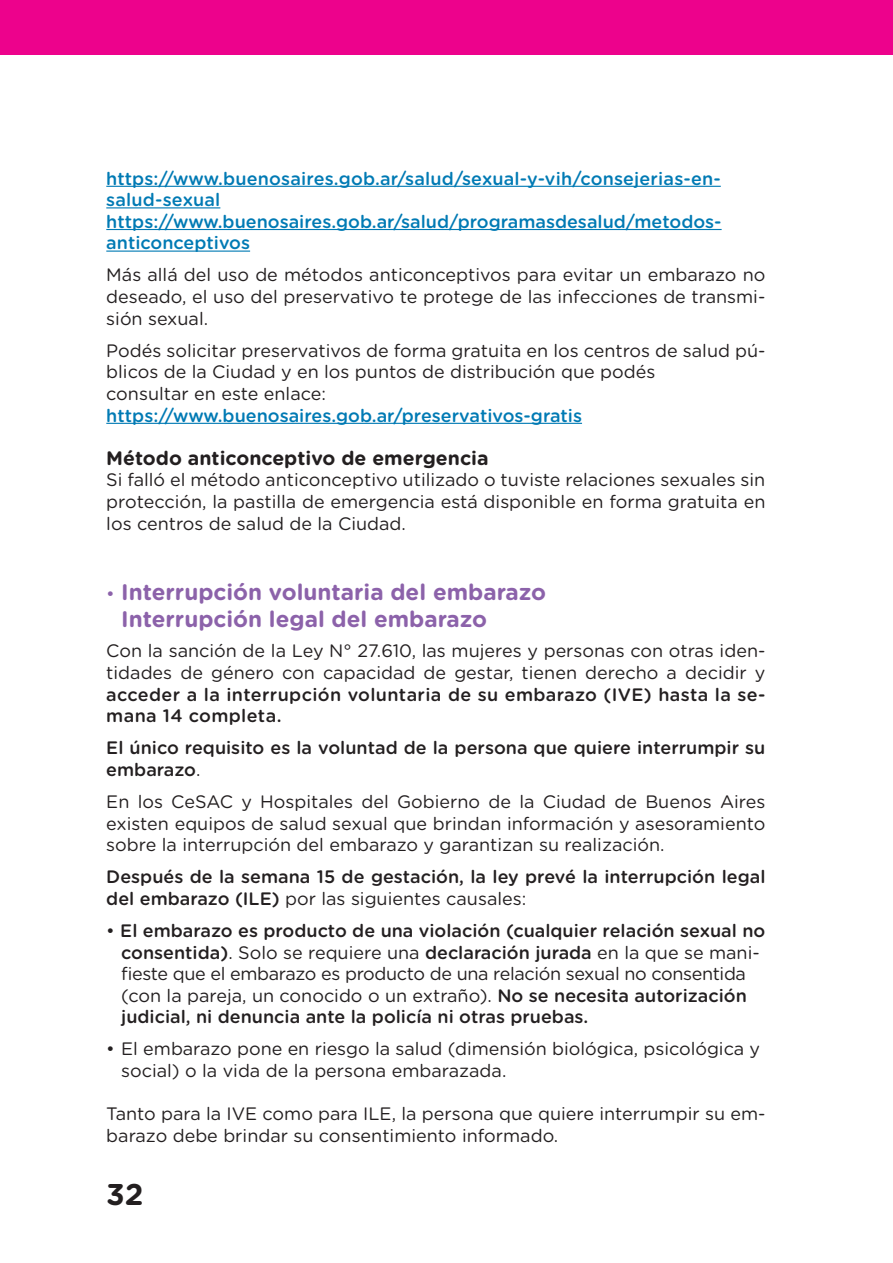
<style>
.page{position:relative;width:893px;height:1263px;background:#fff}
.page>*{position:absolute;margin:0;border:0;box-sizing:border-box;transform-origin:0 0}
.t1{font:700 30px "Gotham Rounded";color:#231f20}
.t2{font:700 22.5px/27px "Gotham Rounded";color:#8c62aa}
.t3{font:700 19.5px "Gotham Rounded";color:#231f20}
.t4{font:18px/21.6px "Gotham Rounded";color:#231f20}
.t5{font:500 18px/21.6px "Gotham Rounded";color:#231f20}
.t6{font:500 18px/21.6px "Gotham Rounded";color:#007ab4}
.t7{font:500 18px/21.6px "Gotham Rounded";letter-spacing:.02em;color:#231f20}
.s1{font-weight:400;font-size:18px}
.s2{font-weight:400}
</style>
<div class="page">
<div style="left:0;top:0;width:892px;height:55px;background:#ed028c"></div>
<hr style="left:892px;top:0;width:1px;height:55px;background:#ed028c">
<hr style="left:106px;top:186px;width:615px;height:1px;background:#007ab4">
<hr style="left:106px;top:207px;width:114px;height:1px;background:#007ab4">
<hr style="left:106px;top:229px;width:616px;height:1px;background:#007ab4">
<hr style="left:106px;top:251px;width:144px;height:1px;background:#007ab4">
<hr style="left:106px;top:423px;width:476px;height:1px;background:#007ab4">
<p class="t6" style="left:106px;top:167px;width:617px">https://www.buenosaires.gob.ar/salud/sexual-y-vih/consejerias-en&shy;salud-sexual https://www.buenosaires.gob.ar/salud/programasdesalud/metodos&shy;anticonceptivos</p>
<p class="t4" style="left:106px;top:263px;width:661px;text-align:justify">Más allá del uso de métodos anticonceptivos para evitar un embarazo no deseado, el uso del preservativo te protege de las infecciones de transmi&shy;sión sexual.</p>
<p class="t4" style="left:106px;top:339px;width:661px">Podés solicitar preservativos de forma gratuita en los centros de salud pú&shy;blicos de la Ciudad y en los puntos de distribución que podés<br>consultar en este enlace:</p>
<p class="t6" style="left:106px;top:404px;width:477px">https://www.buenosaires.gob.ar/preservativos-gratis</p>
<p class="t3" style="left:106px;top:443px;width:384px">Método anticonceptivo de emergencia</p>
<p class="t4" style="left:106px;top:468px;width:661px;text-align:justify">Si falló el método anticonceptivo utilizado o tuviste relaciones sexuales sin protección, la pastilla de emergencia está disponible en forma gratuita en los centros de salud de la Ciudad.</p>
<p class="t2" style="left:121px;top:577px;width:426px;text-indent:-15px"><span class="s1">•</span> Interrupción voluntaria del embarazo<br>Interrupción legal del embarazo</p>
<p class="t4" style="left:106px;top:639px;width:661px">Con la sanción de la Ley N° 27.610, las mujeres y personas con otras iden&shy;tidades de género con capacidad de gestar, tienen derecho a decidir y</p>
<p class="t7" style="left:106px;top:683px;width:660px">acceder a la interrupción voluntaria de su embarazo (IVE) hasta la se&shy;mana 14 completa.</p>
<p class="t5" style="left:106px;top:736px;width:661px">El único requisito es la voluntad de la persona que quiere interrumpir su embarazo<span class="s2">.</span></p>
<p class="t4" style="left:106px;top:790px;width:661px;text-align:justify">En los CeSAC y Hospitales del Gobierno de la Ciudad de Buenos Aires existen equipos de salud sexual que brindan información y asesoramiento sobre la interrupción del embarazo y garantizan su realización.</p>
<p class="t5" style="left:106px;top:865px;width:661px">Después de la semana 15 de gestación, la ley prevé la interrupción legal del embarazo (ILE) <span class="s2">por las siguientes causales:</span></p>
<p class="t5" style="left:121px;top:919px;width:646px;text-indent:-15px"><span class="s2">•</span> El embarazo es producto de una violación (cualquier relación sexual no consentida)<span class="s2">. Solo se requiere una</span> declaración jurada <span class="s2">en la que se mani&shy;fieste que el embarazo es producto de una relación sexual no consentida (con la pareja, un conocido o un extraño).</span> No se necesita autorización judicial, ni denuncia ante la policía ni otras pruebas.</p>
<p class="t4" style="left:121px;top:1037px;width:640px;text-indent:-15px">• El embarazo pone en riesgo la salud (dimensión biológica, psicológica y social) o la vida de la persona embarazada.</p>
<p class="t4" style="left:106px;top:1102px;width:661px">Tanto para la IVE como para ILE, la persona que quiere interrumpir su em&shy;barazo debe brindar su consentimiento informado.</p>
<h1 class="t1" style="left:106px;top:1172px;width:39px">32</h1>
</div>
